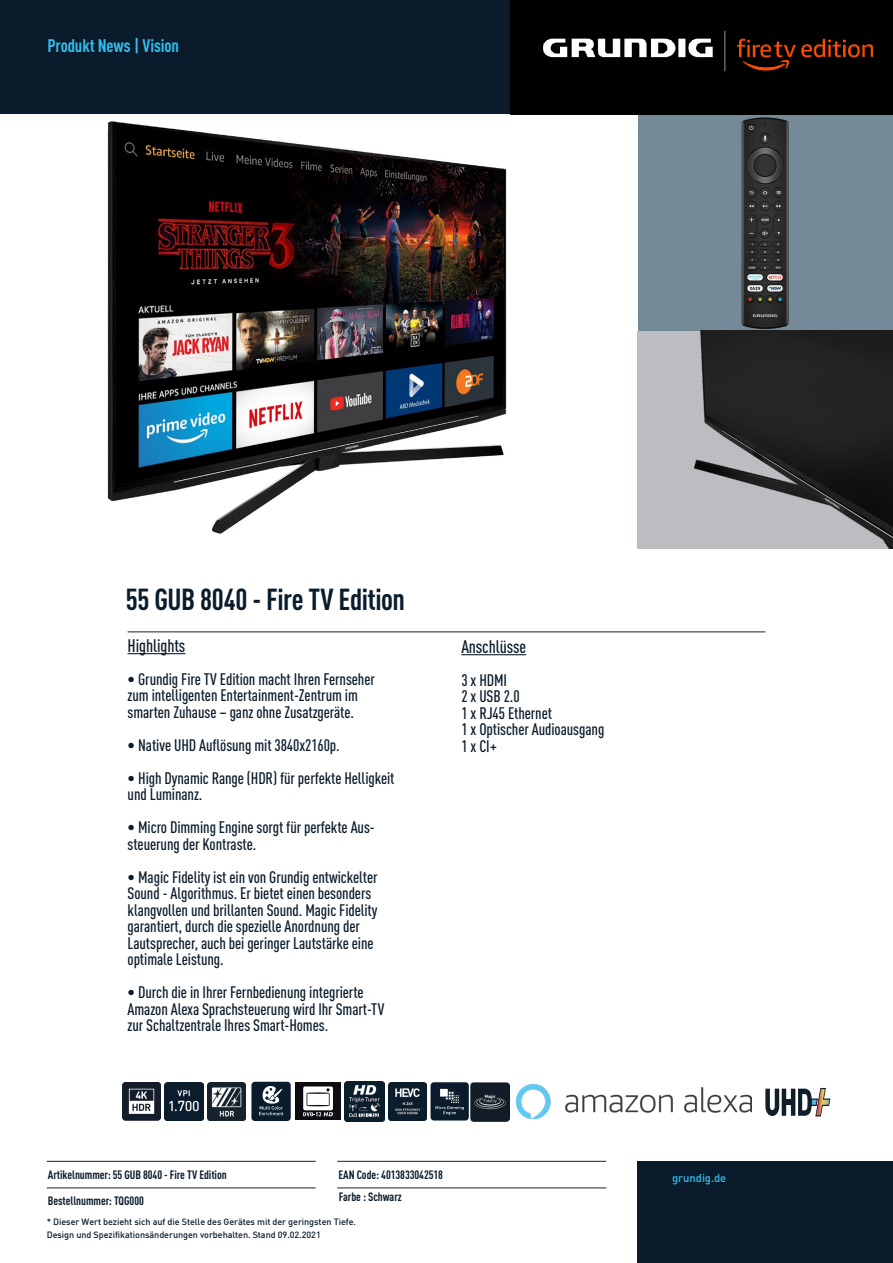
<style>
.page{position:relative;width:893px;height:1263px;background:#fff}
.page>*{position:absolute;margin:0;border:0;box-sizing:border-box;transform-origin:0 0}
._02_Product_Name_24p{font:700 condensed 30px "DIN Pro";letter-spacing:-.015em;color:#0a1c2b}
._04_Copy_Technical_8{font:500 condensed 18px "DIN Pro";letter-spacing:-.005em;color:#0a1c2b}
._01_Title_12pt_Light{font:700 condensed 18px "DIN Pro";letter-spacing:-.01em;color:#34bced}
._04_Copy_Technical_8-2{font:500 condensed 16.5px/16.5px "DIN Pro";letter-spacing:-.005em;color:#0a1c2b}
._05_Productnumber_7{font:700 condensed 12px "DIN Pro";letter-spacing:-.005em;color:#0a1c2b}
._06_Footnote_7pt_Dar{font:11.25px "DIN Medium";letter-spacing:-.005em;color:#34bced}
._06_Footnote_7pt_Dar-2{font:9px "DIN Medium";letter-spacing:-.005em;color:#0a1c2b}
._07_Adress_7_5pt_Dar{font:9px "DIN Medium";letter-spacing:-.005em;color:#0a1c2b}
</style>
<div class="page">
<div style="left:638px;top:115px;width:255px;height:217px;background:#748a98"></div>
<img style="left:700px;top:117px;width:185px;height:214px">
<div style="left:0;top:0;width:510px;height:115px;background:#0a1c2b"></div>
<hr style="left:128px;top:632px;width:637px;height:1px;background:#231f20">
<img style="left:107px;top:121px;width:531px;height:427px">
<hr style="left:47px;top:1161px;width:269px;height:1px;background:#231f20">
<hr style="left:337px;top:1161px;width:269px;height:1px;background:#231f20">
<hr style="left:47px;top:1188px;width:269px;height:1px;background:#231f20">
<hr style="left:337px;top:1188px;width:269px;height:1px;background:#231f20">
<div style="left:638px;top:1161px;width:255px;height:102px;background:#0a1c2b"></div>
<img style="left:638px;top:331px;width:255px;height:218px">
<img style="left:207px;top:1082px;width:39px;height:38px">
<div style="left:251px;top:1082px;width:40px;height:39px;background:#0a1c2b;border-radius:3px"></div>
<svg style="left:259px;top:1086px;width:24px;height:29px"></svg>
<img style="left:123px;top:1083px;width:37px;height:37px">
<img style="left:165px;top:1082px;width:38px;height:38px">
<svg style="left:178px;top:1101px;width:6px;height:10px"></svg>
<img style="left:388px;top:1082px;width:38px;height:38px">
<img style="left:517px;top:1084px;width:235px;height:34px">
<hr style="left:128px;top:653px;width:57px;height:1px;background:#0a1c2b">
<img style="left:345px;top:1082px;width:39px;height:39px">
<hr style="left:461px;top:654px;width:65px;height:1px;background:#0a1c2b">
<div style="left:295px;top:1082px;width:46px;height:38px;background:#0e0b11"></div>
<svg style="left:303px;top:1116px;width:29px;height:1px"></svg>
<svg style="left:303px;top:1086px;width:30px;height:30px"></svg>
<img style="left:510px;top:0;width:383px;height:115px">
<div style="left:431px;top:1082px;width:38px;height:38px;background:#0a1c2b;border-radius:3px"></div>
<svg style="left:435px;top:1089px;width:29px;height:26px"></svg>
<svg style="left:765px;top:1088px;width:65px;height:28px"></svg>
<img style="left:471px;top:1083px;width:38px;height:38px">
<p class="_01_Title_12pt_Light" style="left:47px;top:32px;width:133px">Produkt News | Vision</p>
<p class="_02_Product_Name_24p" style="left:126px;top:577px;width:281px">55 GUB 8040 - Fire TV Edition</p>
<p class="_04_Copy_Technical_8" style="left:128px;top:632px;width:59px">Highlights</p>
<p class="_04_Copy_Technical_8-2" style="left:128px;top:669px;width:249px">• Grundig Fire TV Edition macht Ihren Fernseher zum intelligenten Entertainment-Zentrum im smarten Zuhause – ganz ohne Zusatzgeräte.</p>
<p class="_04_Copy_Technical_8-2" style="left:128px;top:735px;width:214px">• Native UHD Auflösung mit 3840x2160p.</p>
<p class="_04_Copy_Technical_8-2" style="left:128px;top:768px;width:269px">• High Dynamic Range (HDR) für perfekte Helligkeit und Luminanz.</p>
<p class="_04_Copy_Technical_8-2" style="left:128px;top:818px;width:249px">• Micro Dimming Engine sorgt für perfekte Aus&shy;steuerung der Kontraste.</p>
<p class="_04_Copy_Technical_8-2" style="left:128px;top:867px;width:251px">• Magic Fidelity ist ein von Grundig entwickelter</p>
<p class="_04_Copy_Technical_8-2" style="left:128px;top:884px;width:251px">Sound - Algorithmus. Er bietet einen besonders klangvollen und brillanten Sound. Magic Fidelity garantiert, durch die spezielle Anordnung der Lautsprecher, auch bei geringer Lautstärke eine optimale Leistung.</p>
<p class="_04_Copy_Technical_8-2" style="left:128px;top:983px;width:258px">• Durch die in Ihrer Fernbedienung integrierte<br>Amazon Alexa Sprachsteuerung wird Ihr Smart-TV zur Schaltzentrale Ihres Smart-Homes.</p>
<p class="_04_Copy_Technical_8" style="left:461px;top:633px;width:66px">Anschlüsse</p>
<p class="_04_Copy_Technical_8-2" style="left:461px;top:670px;width:47px">3 x HDMI</p>
<p class="_04_Copy_Technical_8-2" style="left:461px;top:687px;width:60px">2 x USB 2.0</p>
<p class="_04_Copy_Technical_8-2" style="left:461px;top:703px;width:92px">1 x RJ45 Ethernet</p>
<p class="_04_Copy_Technical_8-2" style="left:461px;top:720px;width:145px">1 x Optischer Audioausgang</p>
<p class="_04_Copy_Technical_8-2" style="left:461px;top:736px;width:37px">1 x CI+</p>
<p class="_05_Productnumber_7" style="left:48px;top:1165px;width:180px">Artikelnummer: 55 GUB 8040 - Fire TV Edition</p>
<p class="_05_Productnumber_7" style="left:48px;top:1192px;width:98px">Bestellnummer: TQG000</p>
<p class="_05_Productnumber_7" style="left:338px;top:1166px;width:106px">EAN Code: 4013833042518</p>
<p class="_06_Footnote_7pt_Dar" style="left:672px;top:1171px;width:56px">grundig.de</p>
<p class="_05_Productnumber_7" style="left:339px;top:1188px;width:65px">Farbe : Schwarz</p>
<p class="_06_Footnote_7pt_Dar-2" style="left:47px;top:1216px;width:311px">* Dieser Wert bezieht sich auf die Stelle des Gerätes mit der geringsten Tiefe.</p>
<p class="_07_Adress_7_5pt_Dar" style="left:47px;top:1228px;width:276px">Design und Spezifikationsänderungen vorbehalten. Stand 09.02.2021</p>
</div>
